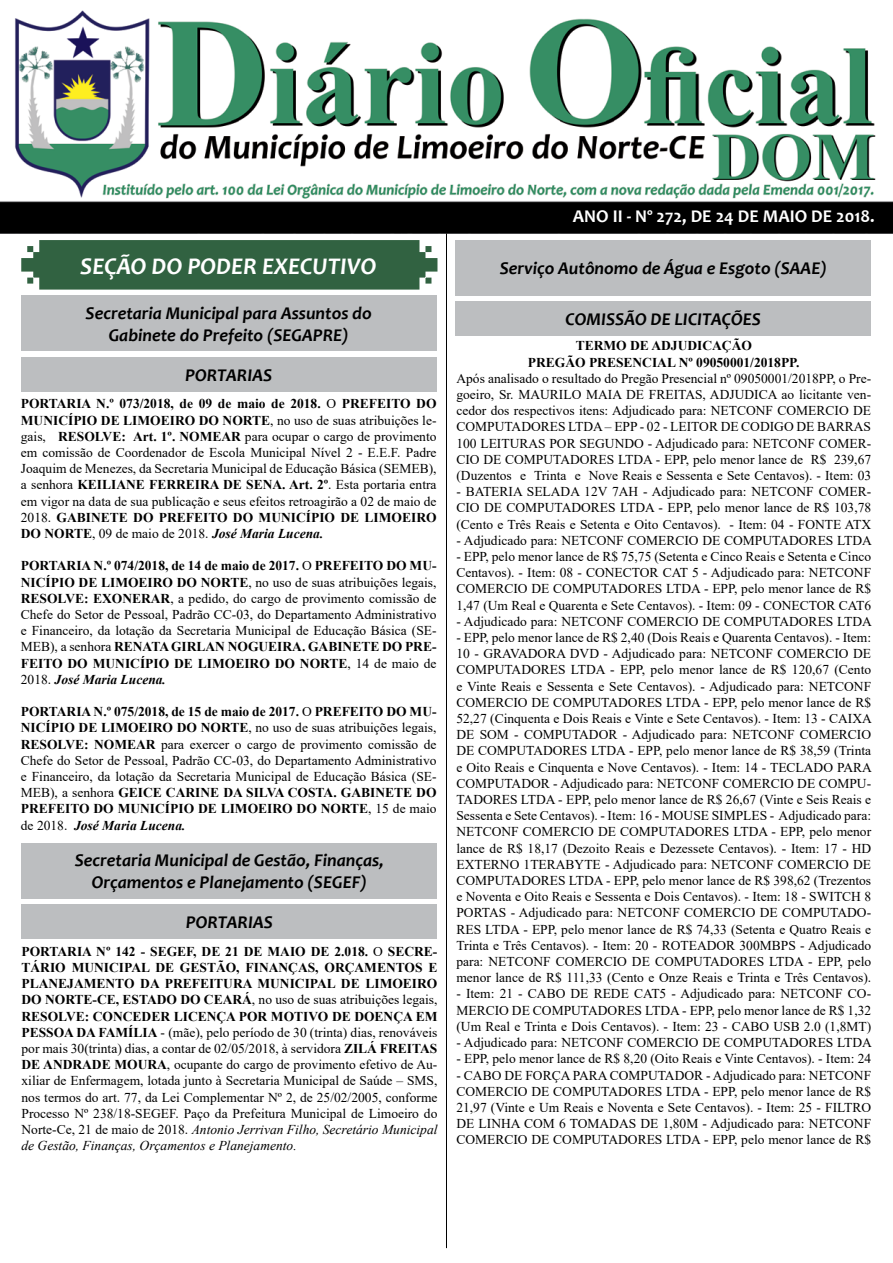
<style>
.page{position:relative;width:893px;height:1263px;background:#fff}
.page>*{position:absolute;margin:0;border:0;box-sizing:border-box;transform-origin:0 0}
.t1{font:italic 700 24px "Candara";color:#fff}
.t2{font:italic 700 18px/21.6px "Candara";color:#000;text-align:center}
.t3{font:700 18px "Candara";color:#fff}
.t4{font:13.5px/16.2px "Times New Roman";color:#000;text-align:justify}
.t5{font:700 13.5px/16.2px "Times New Roman";color:#000;text-align:center}
.s1{font-weight:700}
.s2{font-weight:700;font-style:italic}
.s3{font-style:italic}
</style>
<div class="page">
<img style="left:0;top:10px;width:893px;height:224px">
<svg style="left:21px;top:240px;width:416px;height:50px;background:#3c6a4b"></svg>
<hr style="left:446px;top:233px;width:1px;height:1015px;background:#000">
<div style="left:21px;top:296px;width:416px;height:55px;background:#bcbec0"></div>
<div style="left:21px;top:357px;width:416px;height:34px;background:#bcbec0"></div>
<div style="left:22px;top:843px;width:415px;height:55px;background:#bcbec0"></div>
<div style="left:22px;top:904px;width:415px;height:35px;background:#bcbec0"></div>
<div style="left:455px;top:240px;width:416px;height:55px;background:#bcbec0"></div>
<div style="left:455px;top:301px;width:416px;height:35px;background:#bcbec0"></div>
<h1 class="t1" style="left:80px;top:251px;width:298px">SEÇÃO DO PODER EXECUTIVO</h1>
<h2 class="t2" style="left:86px;top:302px;width:288px">Secretaria Municipal para Assuntos do<br>Gabinete do Prefeito (SEGAPRE)</h2>
<h2 class="t2" style="left:185px;top:364px;width:89px">PORTARIAS</h2>
<p class="t4" style="left:21px;top:395px;width:417px"><span class="s1">PORTARIA N.º 073/2018, de 09 de maio de 2018.</span> O <span class="s1">PREFEITO DO MUNICÍPIO DE LIMOEIRO DO NORTE</span>, no uso de suas atribuições le&shy;gais, <span class="s1">RESOLVE: Art. 1º. NOMEAR</span> para ocupar o cargo de provimento em comissão de Coordenador de Escola Municipal Nível 2 - E.E.F. Padre Joaquim de Menezes, da Secretaria Municipal de Educação Básica (SEMEB), a senhora <span class="s1">KEILIANE FERREIRA DE SENA. Art. 2º</span>. Esta portaria entra em vigor na data de sua publicação e seus efeitos retroagirão a 02 de maio de 2018. <span class="s1">GABINETE DO PREFEITO DO MUNICÍPIO DE LIMOEIRO DO NORTE</span>, 09 de maio de 2018. <span class="s2">José Maria Lucena.</span></p>
<p class="t4" style="left:21px;top:557px;width:417px"><span class="s1">PORTARIA N.º 074/2018, de 14 de maio de 2017.</span> O <span class="s1">PREFEITO DO MU-NICÍPIO DE LIMOEIRO DO NORTE</span>, no uso de suas atribuições legais, <span class="s1">RESOLVE: EXONERAR</span>, a pedido, do cargo de provimento comissão de Chefe do Setor de Pessoal, Padrão CC-03, do Departamento Administrativo e Financeiro, da lotação da Secretaria Municipal de Educação Básica (SE-MEB), a senhora <span class="s1">RENATA GIRLAN NOGUEIRA. GABINETE DO PRE-FEITO DO MUNICÍPIO DE LIMOEIRO DO NORTE</span>, 14 de maio de 2018. <span class="s2">José Maria Lucena.</span></p>
<p class="t4" style="left:21px;top:703px;width:417px"><span class="s1">PORTARIA N.º 075/2018, de 15 de maio de 2017.</span> O <span class="s1">PREFEITO DO MU-NICÍPIO DE LIMOEIRO DO NORTE</span>, no uso de suas atribuições legais, <span class="s1">RESOLVE: NOMEAR</span> para exercer o cargo de provimento comissão de Chefe do Setor de Pessoal, Padrão CC-03, do Departamento Administrativo e Financeiro, da lotação da Secretaria Municipal de Educação Básica (SE-MEB), a senhora <span class="s1">GEICE CARINE DA SILVA COSTA. GABINETE DO PREFEITO DO MUNICÍPIO DE LIMOEIRO DO NORTE</span>, 15 de maio de 2018. <span class="s2">José Maria Lucena.</span></p>
<h2 class="t2" style="left:75px;top:849px;width:310px">Secretaria Municipal de Gestão, Finanças,<br>Orçamentos e Planejamento (SEGEF)</h2>
<h2 class="t2" style="left:186px;top:911px;width:89px">PORTARIAS</h2>
<p class="t4" style="left:22px;top:943px;width:417px"><span class="s1">PORTARIA Nº 142 - SEGEF, DE 21 DE MAIO DE 2.018.</span> O <span class="s1">SECRE-TÁRIO MUNICIPAL DE GESTÃO, FINANÇAS, ORÇAMENTOS E PLANEJAMENTO DA PREFEITURA MUNICIPAL DE LIMOEIRO DO NORTE-CE, ESTADO DO CEARÁ</span>, no uso de suas atribuições legais, <span class="s1">RESOLVE: CONCEDER LICENÇA POR MOTIVO DE DOENÇA EM PESSOA DA FAMÍLIA</span> - (mãe), pelo período de 30 (trinta) dias, renováveis por mais 30(trinta) dias, a contar de 02/05/2018, à servidora <span class="s1">ZILÁ FREITAS DE ANDRADE MOURA</span>, ocupante do cargo de provimento efetivo de Au&shy;xiliar de Enfermagem, lotada junto à Secretaria Municipal de Saúde – SMS, nos termos do art. 77, da Lei Complementar Nº 2, de 25/02/2005, conforme Processo Nº 238/18-SEGEF. Paço da Prefeitura Municipal de Limoeiro do Norte-Ce, 21 de maio de 2018. <span class="s3">Antonio Jerrivan Filho, Secretário Municipal de Gestão, Finanças, Orçamentos e Planejamento.</span></p>
<h2 class="t3" style="left:573px;top:205px;width:303px">ANO II - Nº 272, DE 24 DE MAIO DE 2018.</h2>
<h2 class="t2" style="left:500px;top:257px;width:328px">Serviço Autônomo de Água e Esgoto (SAAE)</h2>
<h2 class="t2" style="left:566px;top:308px;width:197px">COMISSÃO DE LICITAÇÕES</h2>
<p class="t5" style="left:528px;top:337px;width:273px">TERMO DE ADJUDICAÇÃO<br>PREGÃO PRESENCIAL Nº 09050001/2018PP.</p>
<p class="t4" style="left:456px;top:370px;width:416px">Após analisado o resultado do Pregão Presencial nº 09050001/2018PP, o Pre&shy;goeiro, Sr. MAURILO MAIA DE FREITAS, ADJUDICA ao licitante ven&shy;cedor dos respectivos itens: Adjudicado para: NETCONF COMERCIO DE COMPUTADORES LTDA – EPP - 02 - LEITOR DE CODIGO DE BARRAS 100 LEITURAS POR SEGUNDO - Adjudicado para: NETCONF COMER-CIO DE COMPUTADORES LTDA - EPP, pelo menor lance de R$ 239,67 (Duzentos e Trinta e Nove Reais e Sessenta e Sete Centavos). - Item: 03</p>
<p class="t4" style="left:456px;top:483px;width:416px">- BATERIA SELADA 12V 7AH - Adjudicado para: NETCONF COMER-CIO DE COMPUTADORES LTDA - EPP, pelo menor lance de R$ 103,78 (Cento e Três Reais e Setenta e Oito Centavos). - Item: 04 - FONTE ATX</p>
<p class="t4" style="left:456px;top:532px;width:417px">- Adjudicado para: NETCONF COMERCIO DE COMPUTADORES LTDA</p>
<p class="t4" style="left:456px;top:548px;width:416px">- EPP, pelo menor lance de R$ 75,75 (Setenta e Cinco Reais e Setenta e Cinco Centavos). - Item: 08 - CONECTOR CAT 5 - Adjudicado para: NETCONF COMERCIO DE COMPUTADORES LTDA - EPP, pelo menor lance de R$ 1,47 (Um Real e Quarenta e Sete Centavos). - Item: 09 - CONECTOR CAT6</p>
<p class="t4" style="left:456px;top:613px;width:417px">- Adjudicado para: NETCONF COMERCIO DE COMPUTADORES LTDA</p>
<p class="t4" style="left:456px;top:629px;width:417px">- EPP, pelo menor lance de R$ 2,40 (Dois Reais e Quarenta Centavos). - Item:<br>10 - GRAVADORA DVD - Adjudicado para: NETCONF COMERCIO DE COMPUTADORES LTDA - EPP, pelo menor lance de R$ 120,67 (Cento e Vinte Reais e Sessenta e Sete Centavos). - Adjudicado para: NETCONF COMERCIO DE COMPUTADORES LTDA - EPP, pelo menor lance de R$ 52,27 (Cinquenta e Dois Reais e Vinte e Sete Centavos). - Item: 13 - CAIXA DE SOM - COMPUTADOR - Adjudicado para: NETCONF COMERCIO DE COMPUTADORES LTDA - EPP, pelo menor lance de R$ 38,59 (Trinta e Oito Reais e Cinquenta e Nove Centavos). - Item: 14 - TECLADO PARA COMPUTADOR - Adjudicado para: NETCONF COMERCIO DE COMPU-TADORES LTDA - EPP, pelo menor lance de R$ 26,67 (Vinte e Seis Reais e Sessenta e Sete Centavos). - Item: 16 - MOUSE SIMPLES - Adjudicado para:<br>NETCONF COMERCIO DE COMPUTADORES LTDA - EPP, pelo menor lance de R$ 18,17 (Dezoito Reais e Dezessete Centavos). - Item: 17 - HD EXTERNO 1TERABYTE - Adjudicado para: NETCONF COMERCIO DE COMPUTADORES LTDA - EPP, pelo menor lance de R$ 398,62 (Trezentos e Noventa e Oito Reais e Sessenta e Dois Centavos). - Item: 18 - SWITCH 8<br>PORTAS - Adjudicado para: NETCONF COMERCIO DE COMPUTADO-RES LTDA - EPP, pelo menor lance de R$ 74,33 (Setenta e Quatro Reais e Trinta e Três Centavos). - Item: 20 - ROTEADOR 300MBPS - Adjudicado para: NETCONF COMERCIO DE COMPUTADORES LTDA - EPP, pelo menor lance de R$ 111,33 (Cento e Onze Reais e Trinta e Três Centavos).</p>
<p class="t4" style="left:456px;top:985px;width:416px">- Item: 21 - CABO DE REDE CAT5 - Adjudicado para: NETCONF CO-MERCIO DE COMPUTADORES LTDA - EPP, pelo menor lance de R$ 1,32 (Um Real e Trinta e Dois Centavos). - Item: 23 - CABO USB 2.0 (1,8MT)</p>
<p class="t4" style="left:456px;top:1034px;width:417px">- Adjudicado para: NETCONF COMERCIO DE COMPUTADORES LTDA</p>
<p class="t4" style="left:456px;top:1050px;width:416px">- EPP, pelo menor lance de R$ 8,20 (Oito Reais e Vinte Centavos). - Item: 24</p>
<p class="t4" style="left:456px;top:1066px;width:416px">- CABO DE FORÇA PARA COMPUTADOR - Adjudicado para: NETCONF COMERCIO DE COMPUTADORES LTDA - EPP, pelo menor lance de R$ 21,97 (Vinte e Um Reais e Noventa e Sete Centavos). - Item: 25 - FILTRO DE LINHA COM 6 TOMADAS DE 1,80M - Adjudicado para: NETCONF COMERCIO DE COMPUTADORES LTDA - EPP, pelo menor lance de R$</p>
</div>
